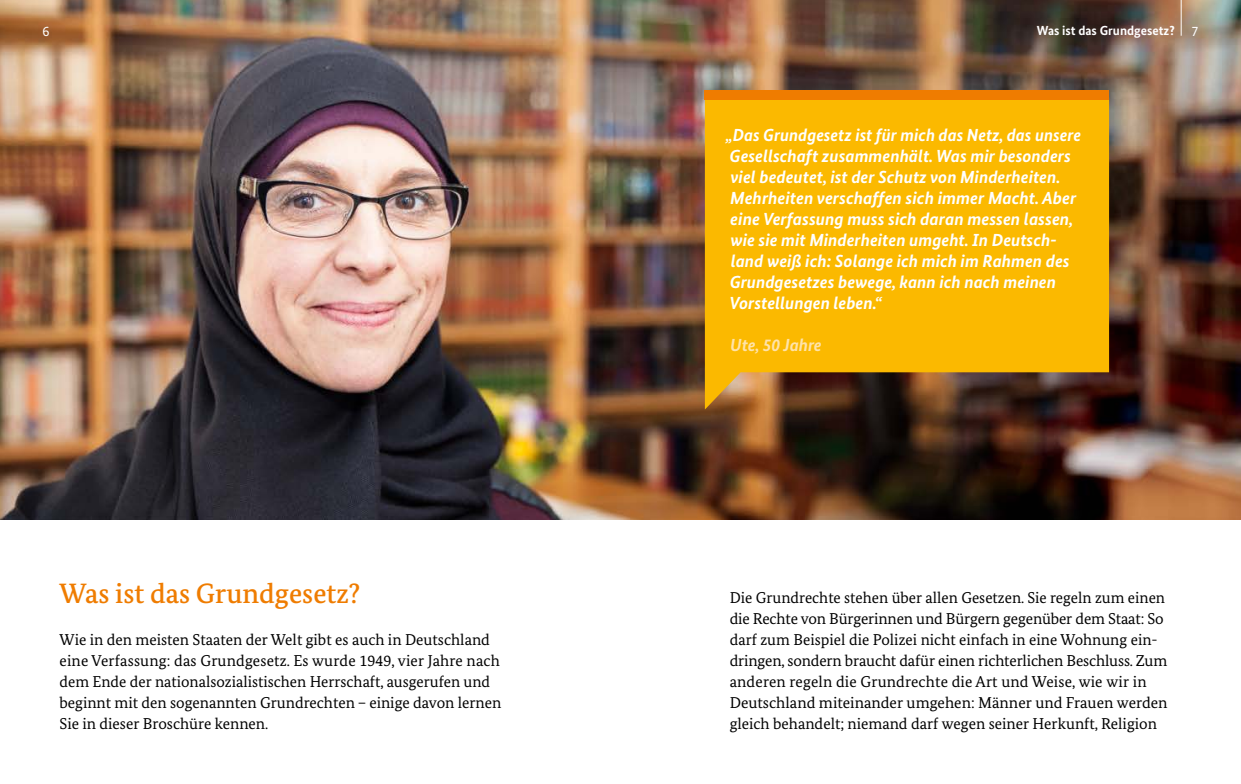
<style>
.page{position:relative;width:1241px;height:784px;background:#fff}
.page>*{position:absolute;margin:0;border:0;box-sizing:border-box;transform-origin:0 0}
.t1{font:500 28px "Bundes Serif";color:#ef7c00}
.t2{font:italic 700 17.5px/21px "Bundes Sans";color:#fff}
.t3{font:italic 700 17.5px "Bundes Sans";letter-spacing:-.005em;color:#ffe3aa}
.t4{font:15.75px/21px "Bundes Serif";color:#000}
.t5{font:14px "Bundes Sans";color:#fff}
.t6{font:700 13.12px "Bundes Sans";color:#fff}
.s1{font-weight:400;font-size:14px}
</style>
<div class="page">
<img style="left:0;top:0;width:1240px;height:519px">
<svg style="left:704px;top:100px;width:404px;height:309px;background:#e8a904"></svg>
<div style="left:704px;top:90px;width:404px;height:10px;background:#ef7c00"></div>
<hr style="left:1180px;top:0;width:1px;height:36px;background:#fff">
<p class="t5" style="left:43px;top:22px;width:8px">6</p>
<p class="t6" style="left:1036px;top:22px;width:163px">Was ist das Grundgesetz? <span class="s1">7</span></p>
<h1 class="t1" style="left:60px;top:577px;width:302px">Was ist das Grundgesetz?</h1>
<p class="t4" style="left:60px;top:629px;width:443px">Wie in den meisten Staaten der Welt gibt es auch in Deutschland eine Verfassung: das Grundgesetz. Es wurde 1949, vier Jahre nach dem Ende der nationalsozialistischen Herrschaft, ausgerufen und beginnt mit den sogenannten Grundrechten – einige davon lernen Sie in dieser Broschüre kennen.</p>
<p class="t2" style="left:725px;top:125px;width:357px">„Das Grundgesetz ist für mich das Netz, das unsere Gesellschaft zusammenhält. Was mir besonders viel bedeutet, ist der Schutz von Minderheiten.<br>Mehrheiten verschaffen sich immer Macht. Aber eine Verfassung muss sich daran messen lassen, wie sie mit Minderheiten umgeht. In Deutsch&shy;land weiß ich: Solange ich mich im Rahmen des Grundgesetzes bewege, kann ich nach meinen Vorstellungen leben.“</p>
<p class="t3" style="left:730px;top:335px;width:93px">Ute, 50 Jahre</p>
<p class="t4" style="left:729px;top:587px;width:439px">Die Grundrechte stehen über allen Gesetzen. Sie regeln zum einen die Rechte von Bürgerinnen und Bürgern gegenüber dem Staat: So darf zum Beispiel die Polizei nicht einfach in eine Wohnung ein&shy;dringen, sondern braucht dafür einen richterlichen Beschluss. Zum anderen regeln die Grundrechte die Art und Weise, wie wir in Deutschland miteinander umgehen: Männer und Frauen werden gleich behandelt; niemand darf wegen seiner Herkunft, Religion</p>
</div>
